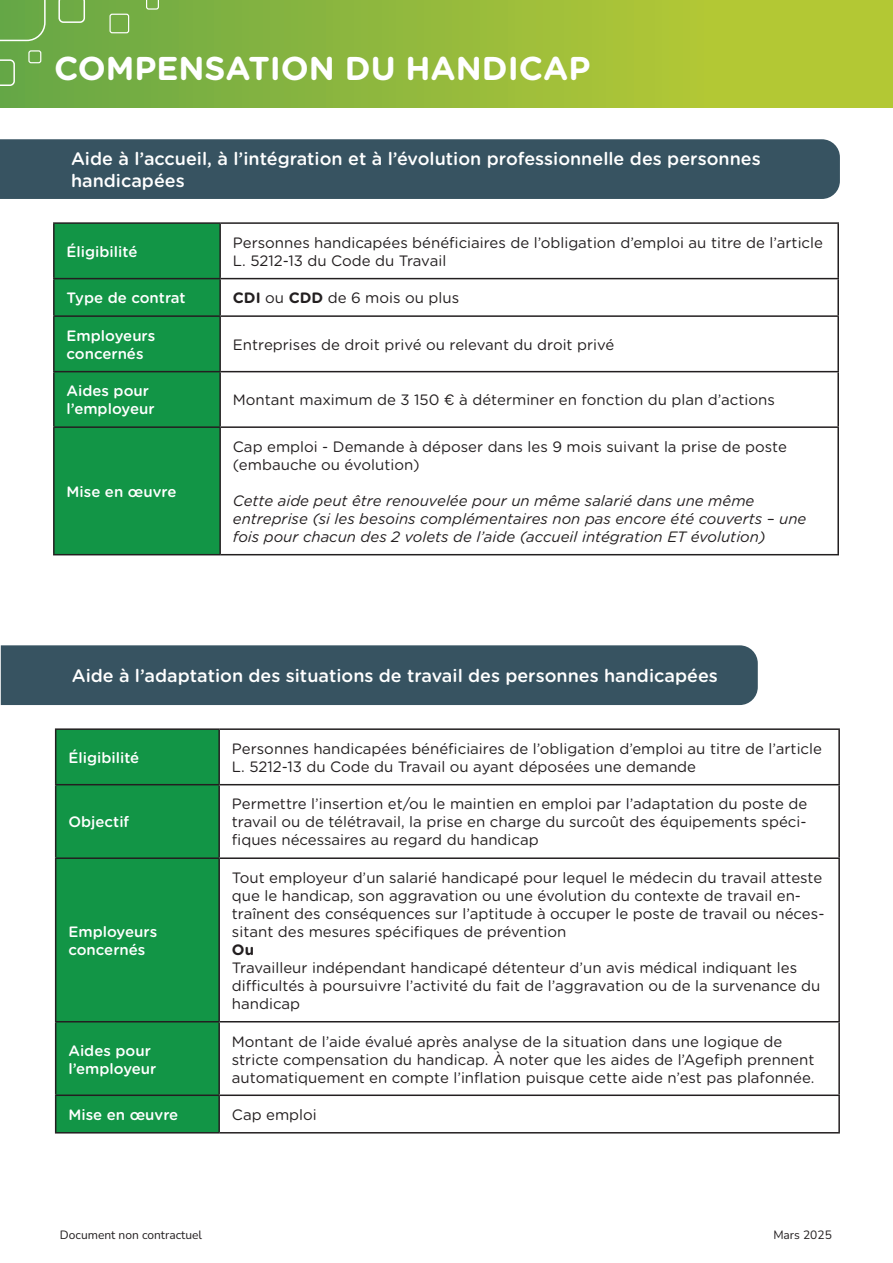
<style>
.page{position:relative;width:893px;height:1263px;background:#fff}
.page>*{position:absolute;margin:0;border:0;box-sizing:border-box;transform-origin:0 0}
.t1{font:700 33px "Gotham Rounded";color:#fff}
.t2{font:500 18px/21.6px "Gotham Rounded";color:#fff}
.t3{font:15px/18px "Gotham Rounded";color:#231f20}
.t4{font:italic 15px/18px "Gotham Rounded";color:#231f20}
.t5{font:500 15px/18px "Gotham Rounded";color:#fff}
.t6{font:700 15px "Gotham Rounded";color:#231f20}
.t7{font:12px "Nunito";color:#231f20}
.s1{font-weight:700}
</style>
<div class="page">
<div style="left:0;top:1px;width:893px;height:106px;background:linear-gradient(to right,#69a847,#bfcd32)"></div>
<div style="left:0;top:139px;width:840px;height:60px;background:#375361"></div>
<div style="left:55px;top:224px;width:164px;height:330px;background:#129546"></div>
<hr style="left:53px;top:222px;width:167px;height:2px;background:#231f20">
<hr style="left:53px;top:224px;width:2px;height:54px;background:#231f20">
<hr style="left:220px;top:222px;width:619px;height:2px;background:#231f20">
<hr style="left:219px;top:224px;width:2px;height:54px;background:#231f20">
<hr style="left:837px;top:224px;width:2px;height:54px;background:#231f20">
<hr style="left:53px;top:278px;width:167px;height:1px;background:#231f20">
<hr style="left:53px;top:279px;width:2px;height:36px;background:#231f20">
<hr style="left:220px;top:278px;width:619px;height:1px;background:#231f20">
<hr style="left:219px;top:279px;width:2px;height:36px;background:#231f20">
<hr style="left:837px;top:279px;width:2px;height:36px;background:#231f20">
<hr style="left:53px;top:315px;width:167px;height:2px;background:#231f20">
<hr style="left:53px;top:317px;width:2px;height:54px;background:#231f20">
<hr style="left:220px;top:315px;width:619px;height:2px;background:#231f20">
<hr style="left:219px;top:317px;width:2px;height:54px;background:#231f20">
<hr style="left:837px;top:317px;width:2px;height:54px;background:#231f20">
<hr style="left:53px;top:371px;width:167px;height:1px;background:#231f20">
<hr style="left:53px;top:372px;width:2px;height:54px;background:#231f20">
<hr style="left:220px;top:371px;width:619px;height:1px;background:#231f20">
<hr style="left:219px;top:372px;width:2px;height:54px;background:#231f20">
<hr style="left:837px;top:372px;width:2px;height:54px;background:#231f20">
<hr style="left:53px;top:426px;width:167px;height:2px;background:#231f20">
<hr style="left:53px;top:428px;width:2px;height:126px;background:#231f20">
<hr style="left:220px;top:426px;width:619px;height:2px;background:#231f20">
<hr style="left:219px;top:428px;width:2px;height:126px;background:#231f20">
<hr style="left:837px;top:428px;width:2px;height:126px;background:#231f20">
<hr style="left:53px;top:554px;width:167px;height:1px;background:#231f20">
<hr style="left:220px;top:554px;width:619px;height:1px;background:#231f20">
<div style="left:56px;top:730px;width:162px;height:402px;background:#129546"></div>
<hr style="left:55px;top:728px;width:164px;height:2px;background:#231f20">
<hr style="left:55px;top:730px;width:1px;height:54px;background:#231f20">
<hr style="left:219px;top:728px;width:621px;height:2px;background:#231f20">
<hr style="left:218px;top:730px;width:2px;height:54px;background:#231f20">
<hr style="left:838px;top:730px;width:2px;height:54px;background:#231f20">
<hr style="left:55px;top:784px;width:164px;height:1px;background:#231f20">
<hr style="left:55px;top:785px;width:1px;height:72px;background:#231f20">
<hr style="left:219px;top:784px;width:621px;height:1px;background:#231f20">
<hr style="left:218px;top:785px;width:2px;height:72px;background:#231f20">
<hr style="left:838px;top:785px;width:2px;height:72px;background:#231f20">
<hr style="left:55px;top:857px;width:164px;height:2px;background:#231f20">
<hr style="left:55px;top:859px;width:1px;height:162px;background:#231f20">
<hr style="left:219px;top:857px;width:621px;height:2px;background:#231f20">
<hr style="left:218px;top:859px;width:2px;height:162px;background:#231f20">
<hr style="left:838px;top:859px;width:2px;height:162px;background:#231f20">
<hr style="left:55px;top:1021px;width:164px;height:1px;background:#231f20">
<hr style="left:55px;top:1022px;width:1px;height:72px;background:#231f20">
<hr style="left:219px;top:1021px;width:621px;height:1px;background:#231f20">
<hr style="left:218px;top:1022px;width:2px;height:72px;background:#231f20">
<hr style="left:838px;top:1022px;width:2px;height:72px;background:#231f20">
<hr style="left:55px;top:1094px;width:164px;height:2px;background:#231f20">
<hr style="left:55px;top:1096px;width:1px;height:36px;background:#231f20">
<hr style="left:219px;top:1094px;width:621px;height:2px;background:#231f20">
<hr style="left:218px;top:1096px;width:2px;height:36px;background:#231f20">
<hr style="left:838px;top:1096px;width:2px;height:36px;background:#231f20">
<hr style="left:55px;top:1132px;width:164px;height:1px;background:#231f20">
<hr style="left:219px;top:1132px;width:621px;height:1px;background:#231f20">
<div style="left:1px;top:645px;width:757px;height:60px;background:#375361"></div>
<svg style="left:0;top:0;width:46px;height:41px"></svg>
<svg style="left:58px;top:0;width:27px;height:23px"></svg>
<div style="left:109px;top:14px;width:20px;height:19px;border:1px solid #fff;border-radius:2px"></div>
<svg style="left:0;top:59px;width:15px;height:27px"></svg>
<div style="left:28px;top:50px;width:13px;height:13px;border:1px solid #fff;border-radius:2px"></div>
<svg style="left:146px;top:0;width:13px;height:10px"></svg>
<p class="t1" style="left:54px;top:45px;width:538px">COMPENSATION DU HANDICAP</p>
<p class="t2" style="left:71px;top:147px;width:691px">Aide à l’accueil, à l’intégration et à l’évolution professionnelle des personnes handicapées</p>
<p class="t5" style="left:67px;top:242px;width:72px">Éligibilité</p>
<p class="t3" style="left:233px;top:233px;width:592px">Personnes handicapées bénéficiaires de l’obligation d’emploi au titre de l’article<br>L. 5212-13 du Code du Travail</p>
<p class="t5" style="left:67px;top:288px;width:121px">Type de contrat</p>
<p class="t3" style="left:233px;top:288px;width:228px"><span class="s1">CDI</span> ou <span class="s1">CDD</span> de 6 mois ou plus</p>
<p class="t5" style="left:67px;top:326px;width:90px">Employeurs concernés</p>
<p class="t3" style="left:233px;top:335px;width:383px">Entreprises de droit privé ou relevant du droit privé</p>
<p class="t5" style="left:67px;top:381px;width:90px">Aides pour l’employeur</p>
<p class="t3" style="left:233px;top:390px;width:543px">Montant maximum de 3 150 € à déterminer en fonction du plan d’actions</p>
<p class="t5" style="left:67px;top:482px;width:111px">Mise en œuvre</p>
<p class="t3" style="left:233px;top:437px;width:556px">Cap emploi - Demande à déposer dans les 9 mois suivant la prise de poste (embauche ou évolution)</p>
<p class="t4" style="left:233px;top:491px;width:575px">Cette aide peut être renouvelée pour un même salarié dans une même entreprise (si les besoins complémentaires non pas encore été couverts – une fois pour chacun des 2 volets de l’aide (accueil intégration ET évolution)</p>
<p class="t2" style="left:72px;top:664px;width:648px">Aide à l’adaptation des situations de travail des personnes handicapées</p>
<p class="t5" style="left:68px;top:748px;width:72px">Éligibilité</p>
<p class="t3" style="left:232px;top:739px;width:592px">Personnes handicapées bénéficiaires de l’obligation d’emploi au titre de l’article<br>L. 5212-13 du Code du Travail ou ayant déposées une demande</p>
<p class="t5" style="left:68px;top:812px;width:62px">Objectif</p>
<p class="t5" style="left:68px;top:922px;width:90px">Employeurs concernés</p>
<p class="t3" style="left:232px;top:794px;width:577px;text-align:justify">Permettre l’insertion et/ou le maintien en emploi par l’adaptation du poste de travail ou de télétravail, la prise en charge du surcoût des équipements spéci&shy;fiques nécessaires au regard du handicap</p>
<p class="t3" style="left:232px;top:868px;width:594px">Tout employeur d’un salarié handicapé pour lequel le médecin du travail atteste que le handicap, son aggravation ou une évolution du contexte de travail en&shy;traînent des conséquences sur l’aptitude à occuper le poste de travail ou néces&shy;sitant des mesures spécifiques de prévention</p>
<p class="t6" style="left:232px;top:939px;width:24px">Ou</p>
<p class="t3" style="left:232px;top:958px;width:590px">Travailleur indépendant handicapé détenteur d’un avis médical indiquant les difficultés à poursuivre l’activité du fait de l’aggravation ou de la survenance du handicap</p>
<p class="t5" style="left:68px;top:1040px;width:90px">Aides pour l’employeur</p>
<p class="t3" style="left:232px;top:1031px;width:584px">Montant de l’aide évalué après analyse de la situation dans une logique de stricte compensation du handicap. À noter que les aides de l’Agefiph prennent automatiquement en compte l’inflation puisque cette aide n’est pas plafonnée.</p>
<p class="t5" style="left:68px;top:1105px;width:111px">Mise en œuvre</p>
<p class="t3" style="left:232px;top:1105px;width:86px">Cap emploi</p>
<p class="t7" style="left:60px;top:1226px;width:144px">Document non contractuel</p>
<p class="t7" style="left:773px;top:1226px;width:60px">Mars 2025</p>
</div>
